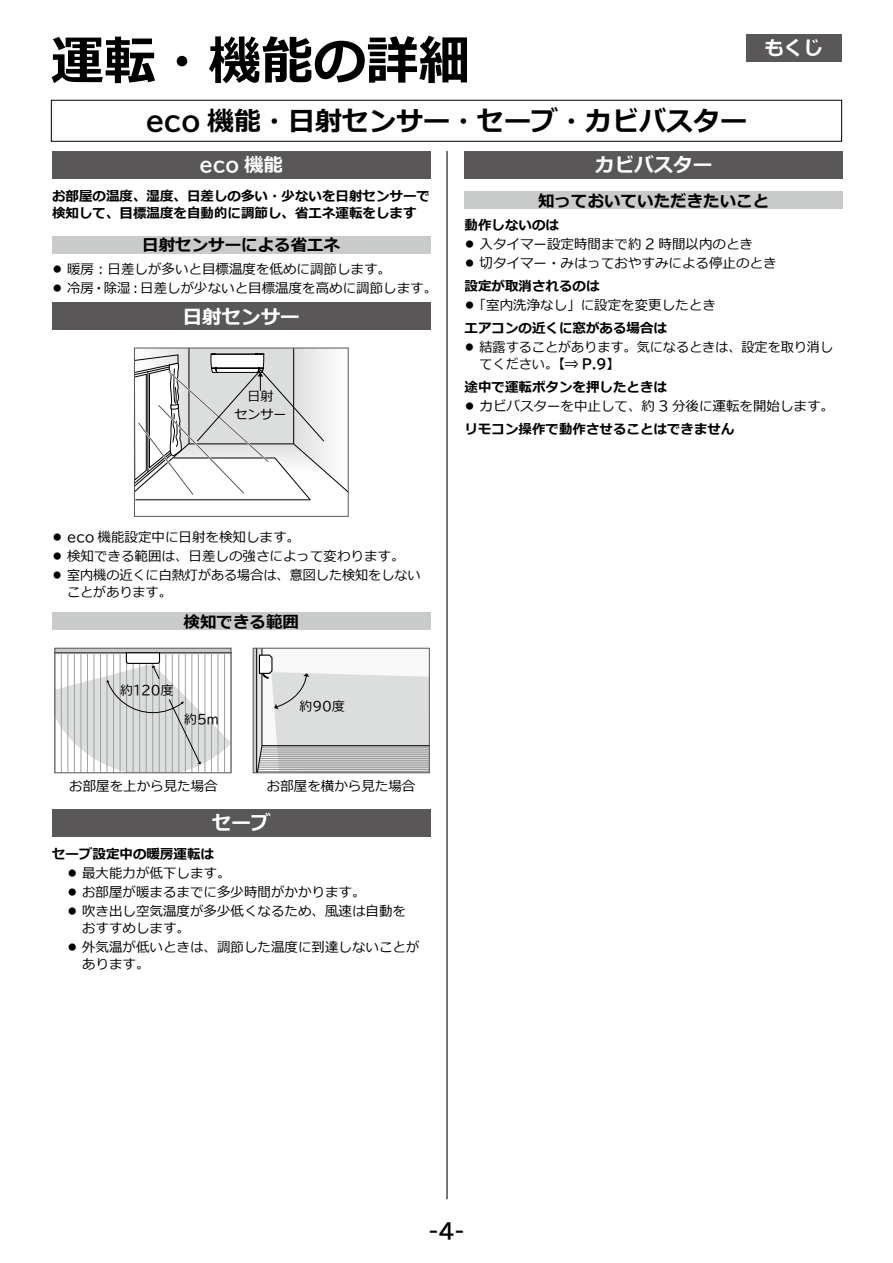
<style>
.page{position:relative;width:893px;height:1263px;background:#fff}
.page>*{position:absolute;margin:0;border:0;box-sizing:border-box;transform-origin:0 0}
.t1{font:700 52.5px "Meiryo";color:#000}
.t2{font:700 27px "Meiryo";color:#000}
.t3{font:21px "BIZ UDP Gothic Bold";color:#000}
.t4{font:700 19.5px "Meiryo";color:#fff}
.t5{font:19.5px "BIZ UDP Gothic Bold";color:#fff}
.t6{font:700 16.5px "Meiryo";color:#000}
.t7{font:13.5px/19px "Meiryo";color:#000}
.t8{font:700 13.5px/16.8px "Meiryo";color:#000}
.t9{font:13.05px/17.4px "Meiryo";color:#000;text-align:center}
.t10{font:12.9px "BIZ UDP Gothic";color:#000}
.t11{font:12.9px "Meiryo";color:#000}
.s1{font-family:"BIZ UDP Gothic Bold";font-weight:400}
.s2{font-family:"Meiryo";font-weight:700}
.s3{font-size:10.5px}
.s4{font-weight:700}
.s5{font-family:"BIZ UDP Gothic"}
.s6{font-weight:400}
.s7{font-family:"Meiryo"}
</style>
<div class="page">
<div style="left:51px;top:100px;width:791px;height:42px;border:1px solid #000"></div>
<div style="left:52px;top:151px;width:379px;height:28px;background:#595757"></div>
<div style="left:52px;top:236px;width:379px;height:18px;background:#c9caca"></div>
<div style="left:52px;top:302px;width:379px;height:28px;background:#595757"></div>
<svg style="left:134px;top:347px;width:215px;height:154px"></svg>
<div style="left:134px;top:348px;width:215px;height:169px;border:1px solid #595757"></div>
<div style="left:52px;top:612px;width:379px;height:18px;background:#c9caca"></div>
<hr style="left:231px;top:653px;width:1px;height:120px;background:#9fa0a0">
<svg style="left:55px;top:648px;width:176px;height:125px"></svg>
<svg style="left:253px;top:648px;width:176px;height:125px"></svg>
<div style="left:52px;top:809px;width:379px;height:27px;background:#595757"></div>
<div style="left:465px;top:151px;width:378px;height:28px;background:#595757"></div>
<div style="left:465px;top:191px;width:378px;height:18px;background:#c9caca"></div>
<div style="left:746px;top:34px;width:95px;height:28px;background:#595757"></div>
<hr style="left:446px;top:151px;width:2px;height:1048px;background:#000">
<h1 class="t1" style="left:51px;top:24px;width:421px">運転・機能の詳細</h1>
<h2 class="t2" style="left:146px;top:102px;width:603px"><span class="s1">eco</span> 機能・日射センサー・セーブ・カビバスター</h2>
<h3 class="t5" style="left:200px;top:155px;width:85px">eco <span class="s2">機能</span></h3>
<p class="t8" style="left:52px;top:188px;width:379px">お部屋の温度、湿度、日差しの多い・少ないを日射センサーで検知して、目標温度を自動的に調節し、省エネ運転をします</p>
<p class="t6" style="left:142px;top:233px;width:199px">日射センサーによる省エネ</p>
<p class="t7" style="left:52px;top:260px;width:387px"><span class="s3">㓡</span>暖房︓日差しが多いと目標温度を低めに調節します。<br><span class="s3">㓡</span>冷房・除湿︓日差しが少ないと目標温度を高めに調節します。</p>
<h3 class="t4" style="left:183px;top:303px;width:118px">日射センサー</h3>
<h3 class="t4" style="left:764px;top:34px;width:60px">もくじ</h3>
<h3 class="t4" style="left:595px;top:151px;width:118px">カビバスター</h3>
<p class="t6" style="left:538px;top:189px;width:232px">知っておいていただきたいこと</p>
<p class="t7" style="left:465px;top:216px;width:313px"><span class="s4">動作しないのは<br></span><span class="s3">㓡</span>入タイマー設定時間まで約 <span class="s5">2</span> 時間以内のとき<br><span class="s3">㓡</span>切タイマー・みはっておやすみによる停止のとき</p>
<p class="t7" style="left:465px;top:277px;width:253px"><span class="s4">設定が取消されるのは<br></span><span class="s3">㓡</span>「室内洗浄なし」に設定を変更したとき</p>
<p class="t7" style="left:465px;top:319px;width:370px"><span class="s4">エアコンの近くに窓がある場合は<br></span><span class="s3">㓡</span>結露することがあります。気になるときは、設定を取り消し</p>
<p class="t8" style="left:465px;top:353px;width:204px;line-height:23.2px;text-indent:15px"><span class="s6">てください。</span>【⇒ <span class="s1">P.9</span>】<br>途中で運転ボタンを押したときは</p>
<p class="t7" style="left:465px;top:395px;width:371px;line-height:23.2px"><span class="s3">㓡</span>カビバスターを中止して、約 <span class="s5">3</span> 分後に運転を開始します。<span class="s4">リモコン操作で動作させることはできません</span></p>
<p class="t9" style="left:235px;top:389px;width:54px">日射<br>センサー</p>
<p class="t7" style="left:52px;top:528px;width:370px"><span class="s3">㓡</span> <span class="s5">eco</span> 機能設定中に日射を検知します。<br><span class="s3">㓡</span>検知できる範囲は、日差しの強さによって変わります。<br><span class="s3">㓡</span>室内機の近くに白熱灯がある場合は、意図した検知をしない</p>
<p class="t7" style="left:67px;top:583px;width:106px">ことがあります。</p>
<p class="t6" style="left:184px;top:610px;width:117px">検知できる範囲</p>
<p class="t10" style="left:120px;top:683px;width:55px"><span class="s7">約</span>120<span class="s7">度</span></p>
<p class="t10" style="left:184px;top:712px;width:36px"><span class="s7">約</span>5m</p>
<p class="t11" style="left:300px;top:697px;width:47px">約<span class="s5">90</span>度</p>
<p class="t7" style="left:267px;top:777px;width:150px">お部屋を横から見た場合</p>
<h3 class="t4" style="left:212px;top:809px;width:60px">セーブ</h3>
<p class="t7" style="left:67px;top:845px;width:340px;text-indent:-15px"><span class="s4">セーブ設定中の暖房運転は<br></span><span class="s3">㓡</span>最大能力が低下します。<br><span class="s3">㓡</span>お部屋が暖まるまでに多少時間がかかります。<br><span class="s3">㓡</span>吹き出し空気温度が多少低くなるため、風速は自動を</p>
<p class="t7" style="left:67px;top:919px;width:354px;text-indent:15px">おすすめします。<br><span class="s3">㓡</span>外気温が低いときは、調節した温度に到達しないことが</p>
<p class="t7" style="left:82px;top:955px;width:69px">あります。</p>
<p class="t7" style="left:69px;top:777px;width:150px">お部屋を上から見た場合</p>
<h3 class="t3" style="left:429px;top:1220px;width:38px">-4-</h3>
</div>
